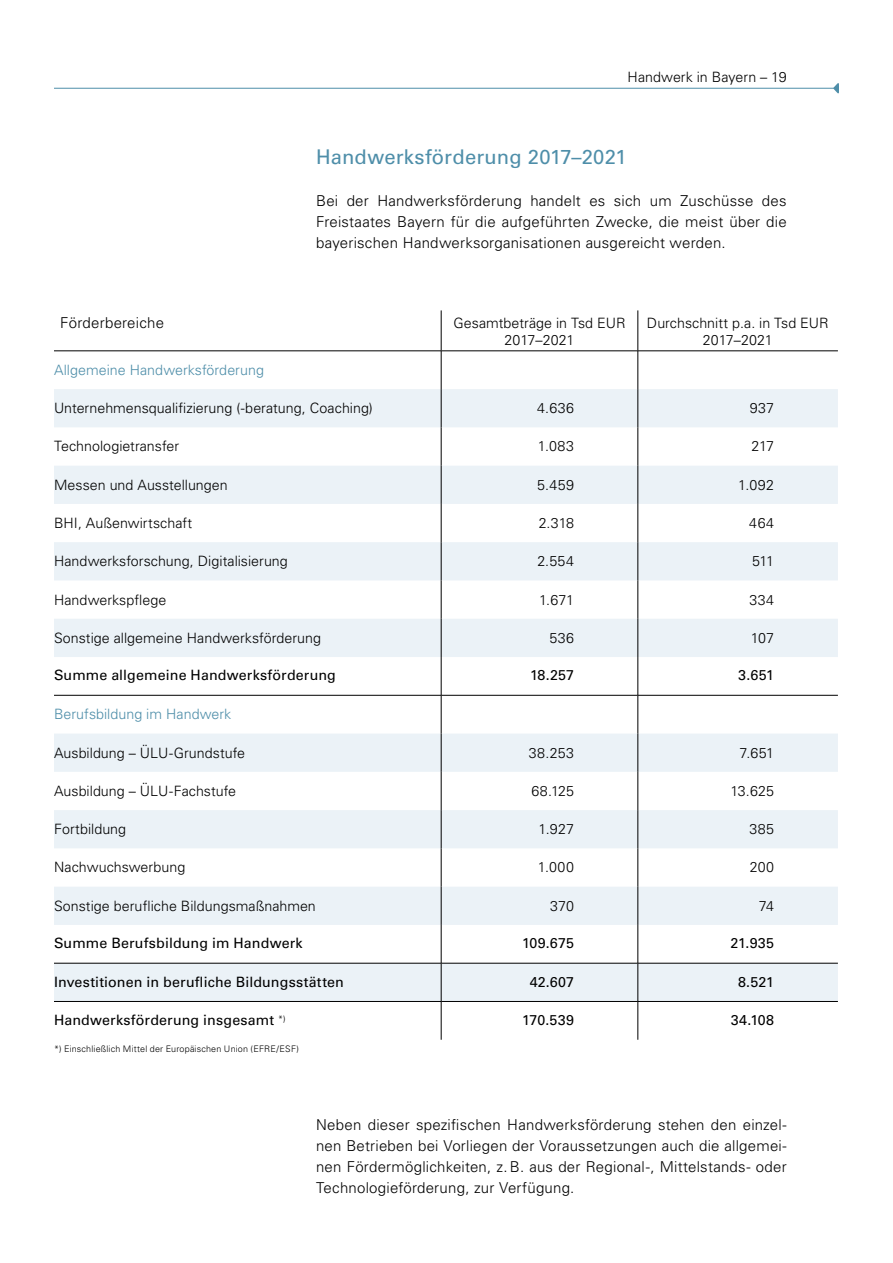
<style>
.page{position:relative;width:893px;height:1263px;background:#fff}
.page>*{position:absolute;margin:0;border:0;box-sizing:border-box;transform-origin:0 0}
.t1{font:20.25px "Univers LT";letter-spacing:.01em;color:#4e8ea9}
.t2{font:300 15px/21px "Univers LT";letter-spacing:.015em;color:#000;text-align:justify}
.t3{font:300 14.25px/17.1px "Univers LT";color:#000;text-align:center}
.t4{font:14.25px "Univers LT";letter-spacing:.01em;color:#000}
.t5{font:300 14.25px "Univers LT";color:#4e8ea9}
.t6{font:300 9px "Univers LT";letter-spacing:.02em;color:#000}
</style>
<div class="page">
<hr style="left:54px;top:88px;width:785px;height:1px;background:#4e8ea9">
<svg style="left:833px;top:83px;width:6px;height:11px"></svg>
<svg style="left:54px;top:389px;width:784px;height:612px;fill:#eef4f8"></svg>
<hr style="left:54px;top:351px;width:387px;height:1px;background:#000">
<hr style="left:638px;top:351px;width:200px;height:1px;background:#000">
<hr style="left:441px;top:310px;width:1px;height:41px;background:#000">
<hr style="left:638px;top:310px;width:1px;height:41px;background:#000">
<hr style="left:441px;top:351px;width:197px;height:1px;background:#000">
<hr style="left:441px;top:351px;width:1px;height:38px;background:#000">
<hr style="left:638px;top:351px;width:1px;height:38px;background:#000">
<hr style="left:441px;top:389px;width:1px;height:38px;background:#000">
<hr style="left:638px;top:389px;width:1px;height:38px;background:#000">
<hr style="left:441px;top:427px;width:1px;height:39px;background:#000">
<hr style="left:638px;top:427px;width:1px;height:39px;background:#000">
<hr style="left:441px;top:466px;width:1px;height:38px;background:#000">
<hr style="left:638px;top:466px;width:1px;height:38px;background:#000">
<hr style="left:441px;top:504px;width:1px;height:38px;background:#000">
<hr style="left:638px;top:504px;width:1px;height:38px;background:#000">
<hr style="left:441px;top:542px;width:1px;height:38px;background:#000">
<hr style="left:638px;top:542px;width:1px;height:38px;background:#000">
<hr style="left:441px;top:580px;width:1px;height:39px;background:#000">
<hr style="left:638px;top:580px;width:1px;height:39px;background:#000">
<hr style="left:441px;top:619px;width:1px;height:38px;background:#000">
<hr style="left:638px;top:619px;width:1px;height:38px;background:#000">
<hr style="left:441px;top:695px;width:1px;height:38px;background:#000">
<hr style="left:638px;top:695px;width:1px;height:38px;background:#000">
<hr style="left:441px;top:733px;width:1px;height:39px;background:#000">
<hr style="left:638px;top:733px;width:1px;height:39px;background:#000">
<hr style="left:441px;top:772px;width:1px;height:38px;background:#000">
<hr style="left:638px;top:772px;width:1px;height:38px;background:#000">
<hr style="left:441px;top:810px;width:1px;height:38px;background:#000">
<hr style="left:638px;top:810px;width:1px;height:38px;background:#000">
<hr style="left:441px;top:848px;width:1px;height:39px;background:#000">
<hr style="left:638px;top:848px;width:1px;height:39px;background:#000">
<hr style="left:441px;top:887px;width:1px;height:38px;background:#000">
<hr style="left:638px;top:887px;width:1px;height:38px;background:#000">
<hr style="left:441px;top:1002px;width:1px;height:38px;background:#000">
<hr style="left:638px;top:1002px;width:1px;height:38px;background:#000">
<hr style="left:441px;top:657px;width:1px;height:38px;background:#000">
<hr style="left:638px;top:657px;width:1px;height:38px;background:#000">
<hr style="left:54px;top:695px;width:387px;height:1px;background:#000">
<hr style="left:441px;top:695px;width:197px;height:1px;background:#000">
<hr style="left:638px;top:695px;width:200px;height:1px;background:#000">
<hr style="left:441px;top:925px;width:1px;height:38px;background:#000">
<hr style="left:638px;top:925px;width:1px;height:38px;background:#000">
<hr style="left:54px;top:963px;width:387px;height:1px;background:#000">
<hr style="left:441px;top:963px;width:197px;height:1px;background:#000">
<hr style="left:441px;top:963px;width:1px;height:38px;background:#000">
<hr style="left:638px;top:963px;width:200px;height:1px;background:#000">
<hr style="left:638px;top:963px;width:1px;height:38px;background:#000">
<hr style="left:54px;top:1001px;width:387px;height:1px;background:#000">
<hr style="left:441px;top:1001px;width:197px;height:1px;background:#000">
<hr style="left:638px;top:1001px;width:200px;height:1px;background:#000">
<p class="t3" style="left:628px;top:69px;width:161px">Handwerk in Bayern – 19</p>
<h1 class="t1" style="left:316px;top:145px;width:312px">Handwerksförderung 2017–2021</h1>
<p class="t2" style="left:316px;top:190px;width:472px">Bei der Handwerksförderung handelt es sich um Zuschüsse des Freistaates Bayern für die aufgeführten Zwecke, die meist über die bayerischen Handwerksorganisationen ausgereicht werden.</p>
<p class="t2" style="left:60px;top:312px;width:105px">Förderbereiche</p>
<p class="t3" style="left:453px;top:314px;width:174px">Gesamtbeträge in Tsd EUR<br>2017–2021</p>
<p class="t3" style="left:647px;top:314px;width:183px">Durchschnitt p.a. in Tsd EUR<br>2017–2021</p>
<p class="t5" style="left:54px;top:361px;width:211px">Allgemeine Handwerksförderung</p>
<p class="t3" style="left:54px;top:400px;width:320px">Unternehmensqualifizierung (-beratung, Coaching)</p>
<p class="t3" style="left:537px;top:400px;width:38px">4.636</p>
<p class="t3" style="left:750px;top:400px;width:26px">937</p>
<p class="t3" style="left:54px;top:438px;width:127px">Technologietransfer</p>
<p class="t3" style="left:538px;top:438px;width:38px">1.083</p>
<p class="t3" style="left:751px;top:438px;width:24px">217</p>
<p class="t3" style="left:54px;top:476px;width:175px">Messen und Ausstellungen</p>
<p class="t3" style="left:537px;top:476px;width:38px">5.459</p>
<p class="t3" style="left:738px;top:476px;width:37px">1.092</p>
<p class="t3" style="left:54px;top:514px;width:140px">BHI, Außenwirtschaft</p>
<p class="t3" style="left:539px;top:514px;width:37px">2.318</p>
<p class="t3" style="left:749px;top:514px;width:26px">464</p>
<p class="t3" style="left:54px;top:553px;width:235px">Handwerksforschung, Digitalisierung</p>
<p class="t3" style="left:537px;top:553px;width:38px">2.554</p>
<p class="t3" style="left:752px;top:553px;width:24px">511</p>
<p class="t3" style="left:54px;top:591px;width:114px">Handwerkspflege</p>
<p class="t3" style="left:539px;top:591px;width:37px">1.671</p>
<p class="t3" style="left:749px;top:591px;width:26px">334</p>
<p class="t3" style="left:54px;top:629px;width:268px">Sonstige allgemeine Handwerksförderung</p>
<p class="t3" style="left:549px;top:629px;width:26px">536</p>
<p class="t3" style="left:751px;top:629px;width:25px">107</p>
<p class="t4" style="left:54px;top:667px;width:283px">Summe allgemeine Handwerksförderung</p>
<p class="t4" style="left:530px;top:667px;width:46px">18.257</p>
<p class="t4" style="left:738px;top:667px;width:37px">3.651</p>
<p class="t5" style="left:54px;top:706px;width:179px">Berufsbildung im Handwerk</p>
<p class="t3" style="left:54px;top:744px;width:193px">Ausbildung – ÜLU-Grundstufe</p>
<p class="t3" style="left:529px;top:744px;width:47px">38.253</p>
<p class="t3" style="left:740px;top:744px;width:36px">7.651</p>
<p class="t3" style="left:54px;top:782px;width:184px">Ausbildung – ÜLU-Fachstufe</p>
<p class="t3" style="left:531px;top:782px;width:44px">68.125</p>
<p class="t3" style="left:730px;top:782px;width:45px">13.625</p>
<p class="t3" style="left:54px;top:820px;width:74px">Fortbildung</p>
<p class="t3" style="left:538px;top:820px;width:37px">1.927</p>
<p class="t3" style="left:749px;top:820px;width:26px">385</p>
<p class="t3" style="left:54px;top:859px;width:133px">Nachwuchswerbung</p>
<p class="t3" style="left:538px;top:859px;width:38px">1.000</p>
<p class="t3" style="left:750px;top:859px;width:26px">200</p>
<p class="t3" style="left:54px;top:897px;width:263px">Sonstige berufliche Bildungsmaßnahmen</p>
<p class="t3" style="left:550px;top:897px;width:25px">370</p>
<p class="t3" style="left:759px;top:897px;width:17px">74</p>
<p class="t4" style="left:54px;top:935px;width:250px">Summe Berufsbildung im Handwerk</p>
<p class="t4" style="left:522px;top:935px;width:54px">109.675</p>
<p class="t4" style="left:730px;top:935px;width:45px">21.935</p>
<p class="t4" style="left:54px;top:973px;width:291px">Investitionen in berufliche Bildungsstätten</p>
<p class="t4" style="left:530px;top:973px;width:46px">42.607</p>
<p class="t4" style="left:738px;top:973px;width:38px">8.521</p>
<p class="t4" style="left:54px;top:1011px;width:233px">Handwerksförderung insgesamt <sup>*)</sup></p>
<p class="t4" style="left:522px;top:1011px;width:53px">170.539</p>
<p class="t4" style="left:731px;top:1011px;width:45px">34.108</p>
<p class="t6" style="left:54px;top:1043px;width:246px">*) Einschließlich Mittel der Europäischen Union (EFRE/ESF)</p>
<p class="t2" style="left:316px;top:1114px;width:472px">Neben dieser spezifischen Handwerksförderung stehen den einzel&shy;nen Betrieben bei Vorliegen der Voraussetzungen auch die allgemei&shy;nen Fördermöglichkeiten, z.B. aus der Regional-, Mittelstands- oder Technologieförderung, zur Verfügung.</p>
</div>
